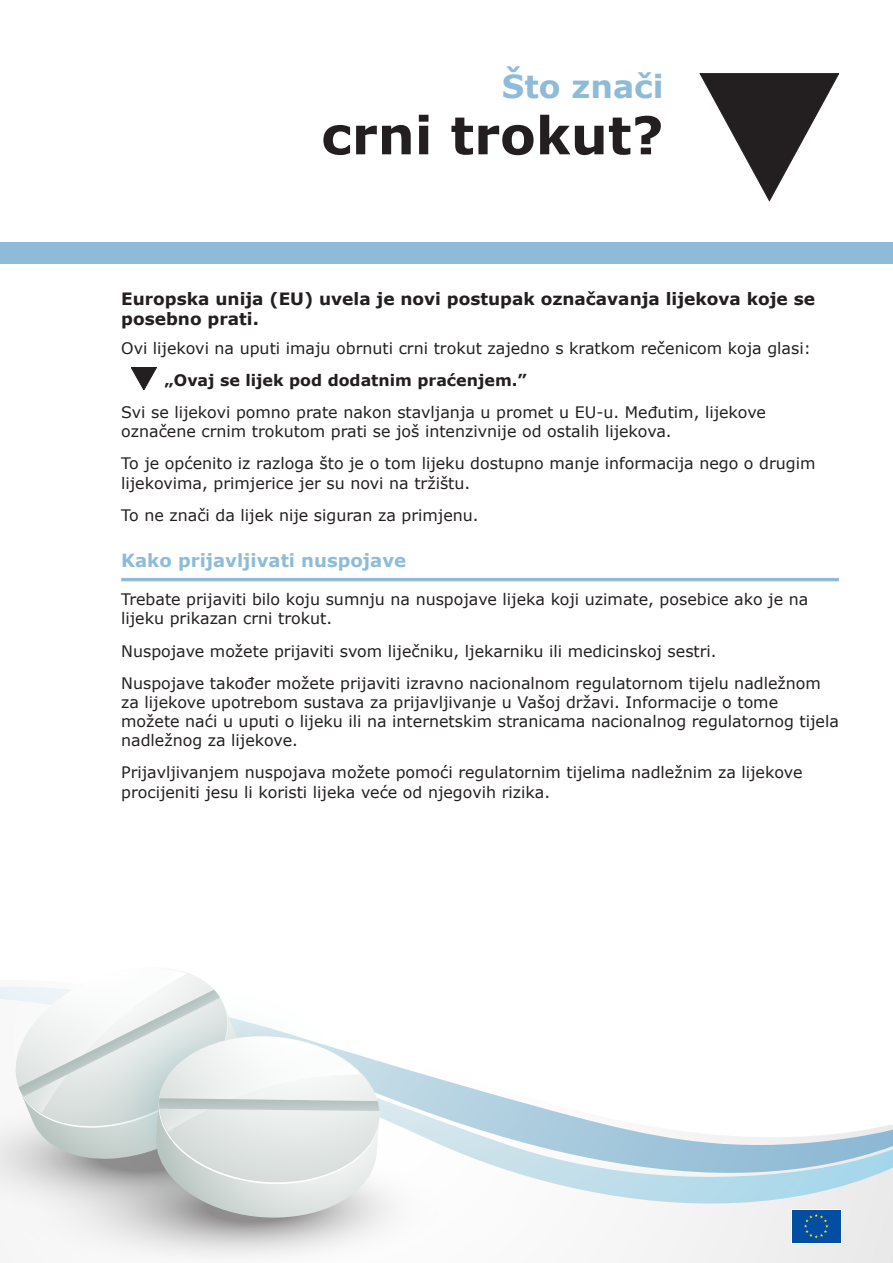
<style>
.page{position:relative;width:893px;height:1263px;background:#fff}
.page>*{position:absolute;margin:0;border:0;box-sizing:border-box;transform-origin:0 0}
.t1{font:700 52.05px "Verdana";color:#231f20}
.t2{font:700 31.65px "Verdana";color:#8ebcd8}
.t3{font:700 18.15px "Verdana";color:#8ebcd8}
.t4{font:700 16.95px/20.4px "Verdana";color:#231f20}
.t5{font:15.9px/19.2px "Verdana";color:#231f20}
.t6{font:700 15.9px "Verdana";color:#231f20}
</style>
<div class="page">
<svg style="left:395px;top:1066px;width:498px;height:189px"></svg>
<svg style="left:50px;top:1128px;width:436px;height:130px"></svg>
<svg style="left:76px;top:1219px;width:279px;height:11px;background:#c5c4c4"></svg>
<svg style="left:0;top:970px;width:395px;height:249px"></svg>
<hr style="left:121px;top:578px;width:718px;height:3px;background:#8ebcd8">
<div style="left:0;top:242px;width:893px;height:22px;background:#8ebcd8"></div>
<svg style="left:700px;top:73px;width:139px;height:128px"></svg>
<svg style="left:131px;top:367px;width:25px;height:23px"></svg>
<svg style="left:791px;top:1209px;width:50px;height:34px"></svg>
<div style="left:792px;top:1210px;width:49px;height:32px;background:#034ea2"></div>
<svg style="left:804px;top:1214px;width:24px;height:24px"></svg>
<h2 class="t2" style="left:502px;top:64px;width:163px">Što znači</h2>
<h1 class="t1" style="left:321px;top:99px;width:344px">crni trokut?</h1>
<p class="t4" style="left:121px;top:288px;width:695px">Europska unija (EU) uvela je novi postupak označavanja lijekova koje se posebno prati.</p>
<p class="t5" style="left:121px;top:338px;width:691px">Ovi lijekovi na uputi imaju obrnuti crni trokut zajedno s kratkom rečenicom koja glasi:</p>
<p class="t6" style="left:165px;top:369px;width:364px">„Ovaj se lijek pod dodatnim praćenjem.”</p>
<p class="t5" style="left:121px;top:402px;width:646px">Svi se lijekovi pomno prate nakon stavljanja u promet u EU-u. Međutim, lijekove označene crnim trokutom prati se još intenzivnije od ostalih lijekova.</p>
<p class="t5" style="left:121px;top:454px;width:696px">To je općenito iz razloga što je o tom lijeku dostupno manje informacija nego o drugim lijekovima, primjerice jer su novi na tržištu.</p>
<p class="t5" style="left:121px;top:505px;width:359px">To ne znači da lijek nije siguran za primjenu.</p>
<p class="t3" style="left:121px;top:547px;width:286px">Kako prijavljivati nuspojave</p>
<p class="t5" style="left:121px;top:590px;width:689px">Trebate prijaviti bilo koju sumnju na nuspojave lijeka koji uzimate, posebice ako je na lijeku prikazan crni trokut.</p>
<p class="t5" style="left:121px;top:634px;width:701px;line-height:32.1px">Nuspojave možete prijaviti svom liječniku, ljekarniku ili medicinskoj sestri.<br>Nuspojave također možete prijaviti izravno nacionalnom regulatornom tijelu nadležnom</p>
<p class="t5" style="left:121px;top:692px;width:719px">za lijekove upotrebom sustava za prijavljivanje u Vašoj državi. Informacije o tome možete naći u uputi o lijeku ili na internetskim stranicama nacionalnog regulatornog tijela nadležnog za lijekove.</p>
<p class="t5" style="left:121px;top:763px;width:683px">Prijavljivanjem nuspojava možete pomoći regulatornim tijelima nadležnim za lijekove procijeniti jesu li koristi lijeka veće od njegovih rizika.</p>
</div>
